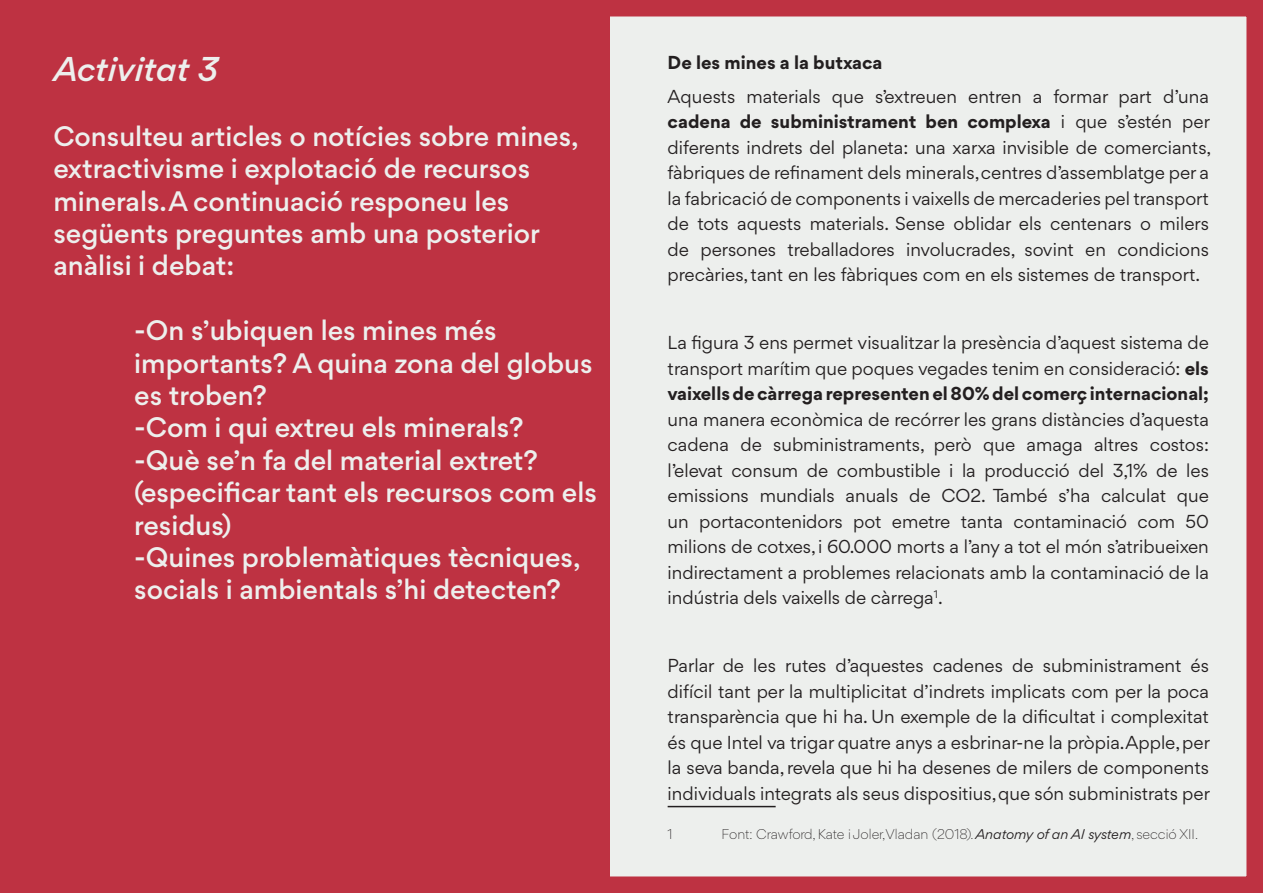
<style>
.page{position:relative;width:1263px;height:893px;background:#fff}
.page>*{position:absolute;margin:0;border:0;box-sizing:border-box;transform-origin:0 0}
.t1{font:italic 500 33px "Gordita";color:#edefed}
.t2{font:500 27px/32.4px "Gordita";color:#edefed}
.t3{font:18px/25.5px "Gordita";color:#231f20;text-align:justify}
.t4{font:700 18px "Gordita";color:#231f20}
.t5{font:300 13.5px "Gordita";color:#231f20}
.s1{font-weight:700}
.s2{font-weight:400;font-style:italic}
</style>
<div class="page">
<div style="left:0;top:0;width:1263px;height:887px;background:#edefed"></div>
<div style="left:0;top:0;width:609px;height:893px;background:#be3242"></div>
<hr style="left:668px;top:806px;width:108px;height:1px;background:#231f20">
<div style="left:0;top:0;width:1263px;height:893px;border:16px solid #be3242"></div>
<p class="t1" style="left:53px;top:46px;width:166px">Activitat 3</p>
<p class="t2" style="left:53px;top:120px;width:527px">Consulteu articles o notícies sobre mines, extractivisme i explotació de recursos minerals.A continuació responeu les següents preguntes amb una posterior anàlisi i debat:</p>
<p class="t2" style="left:134px;top:314px;width:460px">-On s’ubiquen les mines més importants? A quina zona del globus es troben?</p>
<p class="t2" style="left:134px;top:411px;width:391px">-Com i qui extreu els minerals?</p>
<p class="t2" style="left:134px;top:444px;width:464px">-Què se’n fa del material extret? (especificar tant els recursos com els residus)</p>
<p class="t2" style="left:134px;top:541px;width:448px">-Quines problemàtiques tècniques, socials i ambientals s’hi detecten?</p>
<p class="t4" style="left:668px;top:49px;width:216px">De les mines a la butxaca</p>
<p class="t3" style="left:668px;top:83px;width:545px;text-align:left">Aquests materials que s’extreuen entren a formar part d’una <span class="s1">cadena de subministrament ben complexa</span> i que s’estén per diferents indrets del planeta: una xarxa invisible de comerciants, fàbriques de refinament dels minerals, centres d’assemblatge per a la fabricació de components i vaixells de mercaderies pel transport de tots aquests materials. Sense oblidar els centenars o milers de persones treballadores involucrades, sovint en condicions precàries, tant en les fàbriques com en els sistemes de transport.</p>
<p class="t3" style="left:668px;top:330px;width:543px">La figura 3 ens permet visualitzar la presència d’aquest sistema de transport marítim que poques vegades tenim en consideració: <span class="s1">els vaixells de càrrega representen el 80% del comerç internacional; </span>una manera econòmica de recórrer les grans distàncies d’aquesta cadena de subministraments, però que amaga altres costos: l’elevat consum de combustible i la producció del 3,1% de les emissions mundials anuals de CO2. També s’ha calculat que un portacontenidors pot emetre tanta contaminació com 50 milions de cotxes, i 60.000 morts a l’any a tot el món s’atribueixen indirectament a problemes relacionats amb la contaminació de la indústria dels vaixells de càrrega<sup>1</sup>.</p>
<p class="t3" style="left:668px;top:653px;width:544px">Parlar de les rutes d’aquestes cadenes de subministrament és difícil tant per la multiplicitat d’indrets implicats com per la poca transparència que hi ha. Un exemple de la dificultat i complexitat és que Intel va trigar quatre anys a esbrinar-ne la pròpia.Apple, per la seva banda, revela que hi ha desenes de milers de components individuals integrats als seus dispositius, que són subministrats per</p>
<p class="t5" style="left:668px;top:825px;width:7px">1</p>
<p class="t5" style="left:722px;top:825px;width:478px">Font: Crawford, Kate i Joler,Vladan (2018). <span class="s2">Anatomy of an AI system</span>, secció XII.</p>
</div>
